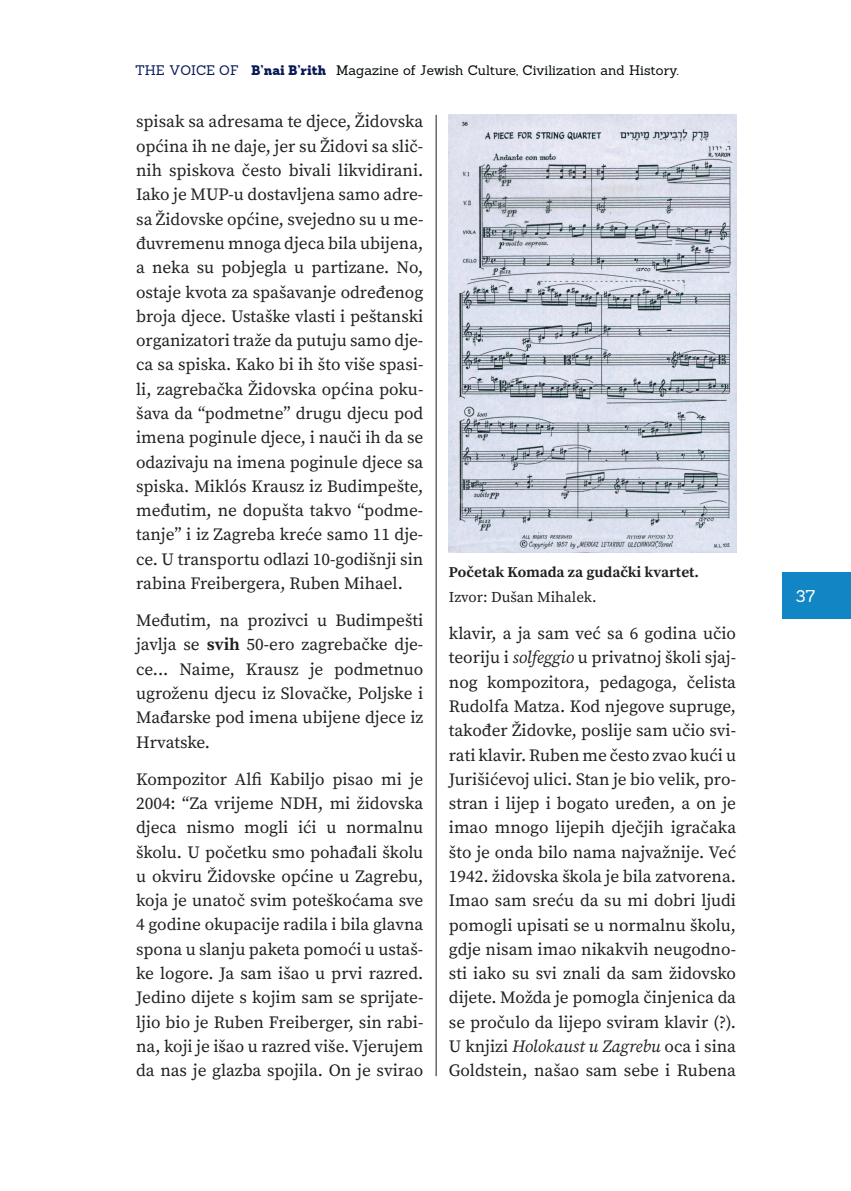
<style>
.page{position:relative;width:851px;height:1191px;background:#fff}
.page>*{position:absolute;margin:0;border:0;box-sizing:border-box;transform-origin:0 0}
.t1{font:17.25px/24.3px "Source Serif Pro";color:#231f20;text-align:justify}
.t2{font:16.5px "Sanchez";color:#fff}
.t3{font:700 15px "Source Serif Pro";color:#231f20}
.t4{font:15px "Source Serif Pro";color:#231f20}
.t5{font:13.5px "Sanchez";color:#030909}
.s1{color:#091956}
.s2{font-family:"Sanchez W03";font-weight:900;color:#091956}
.s3{font-weight:700}
.s4{font-style:italic}
</style>
<div class="page">
<div style="left:782px;top:572px;width:68px;height:47px;background:#1286c4"></div>
<hr style="left:436px;top:115px;width:1px;height:961px;background:#231f20">
<img style="left:449px;top:115px;width:287px;height:438px">
<p class="t5" style="left:135px;top:62px;width:545px"><span class="s1">THE VOICE OF</span> <span class="s2">B’nai B’rith</span> Magazine of Jewish Culture, Civilization and History.</p>
<p class="t1" style="left:136px;top:110px;width:289px">spisak sa adresama te djece, Židovska općina ih ne daje, jer su Židovi sa slič&shy;nih spiskova često bivali likvidirani.<br>Iako je MUP-u dostavljena samo adre&shy;sa Židovske općine, svejedno su u me&shy;đuvremenu mnoga djeca bila ubijena, a neka su pobjegla u partizane. No, ostaje kvota za spašavanje određenog broja djece. Ustaške vlasti i peštanski organizatori traže da putuju samo dje&shy;ca sa spiska. Kako bi ih što više spasi&shy;li, zagrebačka Židovska općina poku&shy;šava da “podmetne” drugu djecu pod imena poginule djece, i nauči ih da se odazivaju na imena poginule djece sa spiska. Miklós Krausz iz Budimpešte, međutim, ne dopušta takvo “podme&shy;tanje” i iz Zagreba kreće samo 11 dje&shy;ce. U transportu odlazi 10-godišnji sin rabina Freibergera, Ruben Mihael.</p>
<p class="t1" style="left:136px;top:609px;width:289px">Međutim, na prozivci u Budimpešti javlja se <span class="s3">svih</span> 50-ero zagrebačke dje&shy;ce... Naime, Krausz je podmetnuo ugroženu djecu iz Slovačke, Poljske i Mađarske pod imena ubijene djece iz Hrvatske.</p>
<p class="t1" style="left:136px;top:767px;width:289px">Kompozitor Alfi Kabiljo pisao mi je 2004: “Za vrijeme NDH, mi židovska djeca nismo mogli ići u normalnu školu. U početku smo pohađali školu u okviru Židovske općine u Zagrebu, koja je unatoč svim poteškoćama sve 4 godine okupacije radila i bila glavna spona u slanju paketa pomoći u ustaš&shy;ke logore. Ja sam išao u prvi razred.<br>Jedino dijete s kojim sam se sprijate&shy;ljio bio je Ruben Freiberger, sin rabi&shy;na, koji je išao u razred više. Vjerujem da nas je glazba spojila. On je svirao</p>
<p class="t3" style="left:449px;top:563px;width:252px">Početak Komada za gudački kvartet.</p>
<p class="t4" style="left:449px;top:588px;width:149px">Izvor: Dušan Mihalek.</p>
<p class="t1" style="left:449px;top:622px;width:289px">klavir, a ja sam već sa 6 godina učio teoriju i <span class="s4">solfeggio</span> u privatnoj školi sjaj&shy;nog kompozitora, pedagoga, čelista Rudolfa Matza. Kod njegove supruge, također Židovke, poslije sam učio svi&shy;rati klavir. Ruben me često zvao kući u Jurišićevoj ulici. Stan je bio velik, pro&shy;stran i lijep i bogato uređen, a on je imao mnogo lijepih dječjih igračaka što je onda bilo nama najvažnije. Već 1942. židovska škola je bila zatvorena.<br>Imao sam sreću da su mi dobri ljudi pomogli upisati se u normalnu školu, gdje nisam imao nikakvih neugodno&shy;sti iako su svi znali da sam židovsko dijete. Možda je pomogla činjenica da se pročulo da lijepo sviram klavir (?).<br>U knjizi <span class="s4">Holokaust u Zagrebu</span> oca i sina Goldstein, našao sam sebe i Rubena</p>
<p class="t2" style="left:795px;top:585px;width:21px">37</p>
</div>
